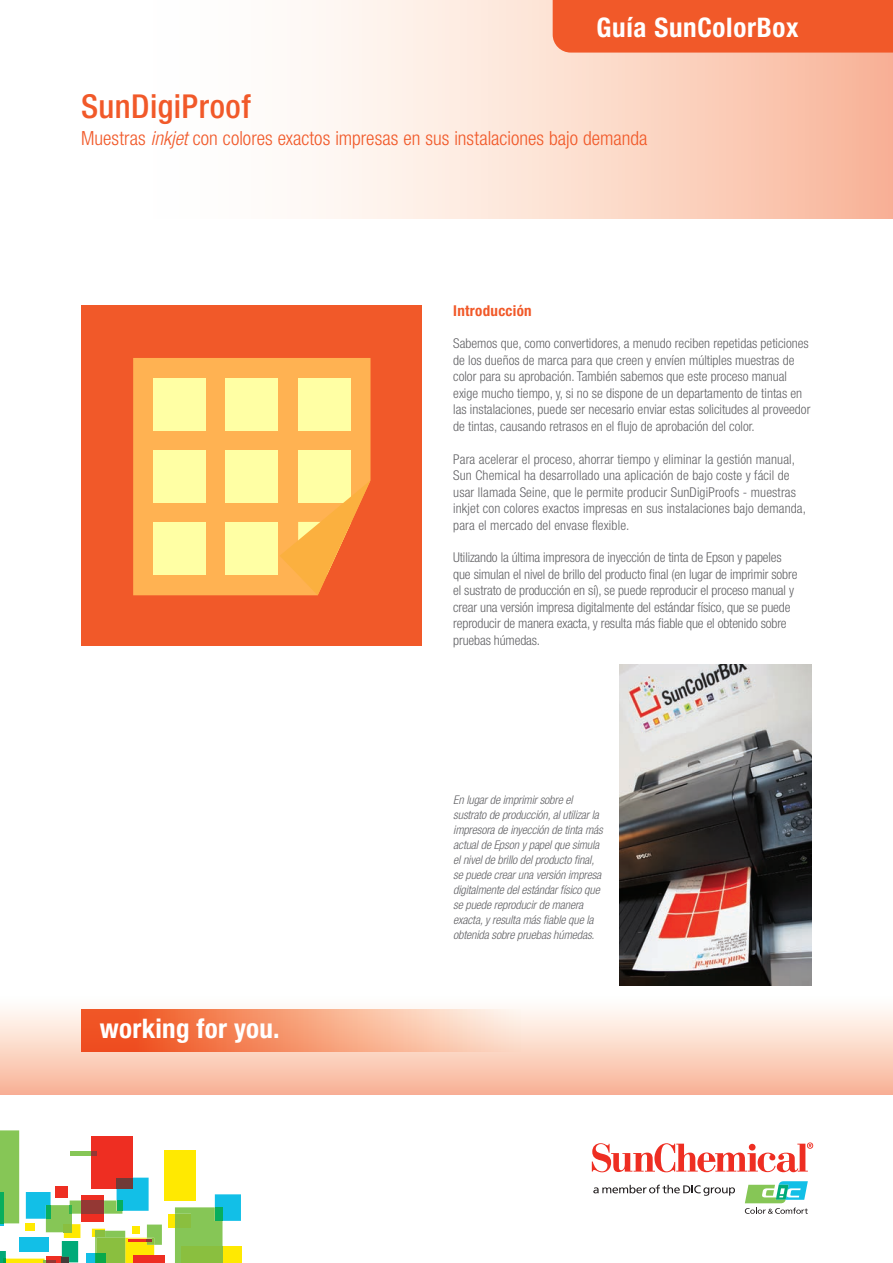
<style>
.page{position:relative;width:893px;height:1263px;background:#fff}
.page>*{position:absolute;margin:0;border:0;box-sizing:border-box;transform-origin:0 0}
.t1{font:500 condensed 33px "Helvetica Neue LT Std";letter-spacing:.015em;color:#f15929}
.t2{font:700 condensed 27px "Helvetica Neue LT Std";letter-spacing:.025em;color:#fff}
.t3{font:300 condensed 19.5px "Helvetica Neue LT Std";color:#f15929}
.t4{font:700 condensed 15px "Helvetica Neue LT Std";letter-spacing:.02em;color:#f15929}
.t5{font:300 condensed 13.5px/16.5px "Helvetica Neue LT Std";color:#636366}
.t6{font:italic 300 condensed 12px/15px "Helvetica Neue LT Std";letter-spacing:-.01em;color:#636366}
.s1{font-style:italic}
</style>
<div class="page">
<div style="left:0;top:987px;width:893px;height:108px;background:linear-gradient(to bottom,#fff,#f9b396)"></div>
<svg style="left:592px;top:1142px;width:221px;height:30px"></svg>
<svg style="left:593px;top:1185px;width:142px;height:11px"></svg>
<svg style="left:745px;top:1181px;width:63px;height:33px"></svg>
<div style="left:164px;top:1150px;width:31px;height:51px;background:#ffe901"></div>
<div style="left:133px;top:1255px;width:32px;height:8px;background:#ee2e22"></div>
<div style="left:168px;top:1214px;width:7px;height:13px;background:#ffe901"></div>
<div style="left:223px;top:1246px;width:19px;height:17px;background:#ffe901"></div>
<svg style="left:175px;top:1194px;width:66px;height:69px"></svg>
<div style="left:215px;top:1207px;width:8px;height:14px;background:#08ae5d"></div>
<div style="left:175px;top:1214px;width:16px;height:13px;background:#8abf3f"></div>
<div style="left:181px;top:1246px;width:42px;height:17px;background:#8abf3f"></div>
<svg style="left:0;top:1130px;width:162px;height:133px"></svg>
<div style="left:0;top:0;width:893px;height:218px;background:linear-gradient(to right,#fff,#fabea4)"></div>
<svg style="left:81px;top:1009px;width:501px;height:42px;background:#f7a583"></svg>
<div style="left:553px;top:0;width:340px;height:53px;background:#f15929"></div>
<img style="left:619px;top:665px;width:193px;height:321px">
<div style="left:81px;top:305px;width:341px;height:340px;background:#f15929"></div>
<div style="left:133px;top:358px;width:237px;height:237px;background:#ffb252"></div>
<div style="left:153px;top:378px;width:53px;height:52px;background:#ffffa4"></div>
<div style="left:298px;top:378px;width:53px;height:52px;background:#ffffa4"></div>
<div style="left:226px;top:378px;width:52px;height:52px;background:#ffffa4"></div>
<div style="left:153px;top:522px;width:53px;height:52px;background:#ffffa4"></div>
<div style="left:226px;top:522px;width:52px;height:52px;background:#ffffa4"></div>
<div style="left:153px;top:450px;width:53px;height:52px;background:#ffffa4"></div>
<div style="left:298px;top:450px;width:53px;height:52px;background:#ffffa4"></div>
<div style="left:226px;top:450px;width:52px;height:52px;background:#ffffa4"></div>
<svg style="left:280px;top:480px;width:91px;height:115px"></svg>
<h2 class="t2" style="left:597px;top:11px;width:203px">Guía SunColorBox</h2>
<h1 class="t1" style="left:81px;top:87px;width:171px">SunDigiProof</h1>
<h3 class="t3" style="left:81px;top:127px;width:568px">Muestras <span class="s1">inkjet</span> con colores exactos impresas en sus instalaciones bajo demanda</h3>
<p class="t4" style="left:453px;top:301px;width:80px">Introducción</p>
<p class="t5" style="left:453px;top:335px;width:359px">Sabemos que, como convertidores, a menudo reciben repetidas peticiones de los dueños de marca para que creen y envíen múltiples muestras de color para su aprobación. También sabemos que este proceso manual exige mucho tiempo, y, si no se dispone de un departamento de tintas en las instalaciones, puede ser necesario enviar estas solicitudes al proveedor de tintas, causando retrasos en el flujo de aprobación del color.</p>
<p class="t5" style="left:453px;top:450px;width:354px">Para acelerar el proceso, ahorrar tiempo y eliminar la gestión manual, Sun Chemical ha desarrollado una aplicación de bajo coste y fácil de usar llamada Seine, que le permite producir SunDigiProofs - muestras inkjet con colores exactos impresas en sus instalaciones bajo demanda, para el mercado del envase flexible.</p>
<p class="t5" style="left:453px;top:549px;width:346px">Utilizando la última impresora de inyección de tinta de Epson y papeles que simulan el nivel de brillo del producto final (en lugar de imprimir sobre el sustrato de producción en sí), se puede reproducir el proceso manual y crear una versión impresa digitalmente del estándar físico, que se puede reproducir de manera exacta, y resulta más fiable que el obtenido sobre pruebas húmedas.</p>
<h2 class="t2" style="left:100px;top:1012px;width:181px">working for you.</h2>
<p class="t6" style="left:453px;top:792px;width:151px">En lugar de imprimir sobre el sustrato de producción, al utilizar la impresora de inyección de tinta más actual de Epson y papel que simula el nivel de brillo del producto final, se puede crear una versión impresa digitalmente del estándar físico que se puede reproducir de manera exacta, y resulta más fiable que la obtenida sobre pruebas húmedas.</p>
</div>
